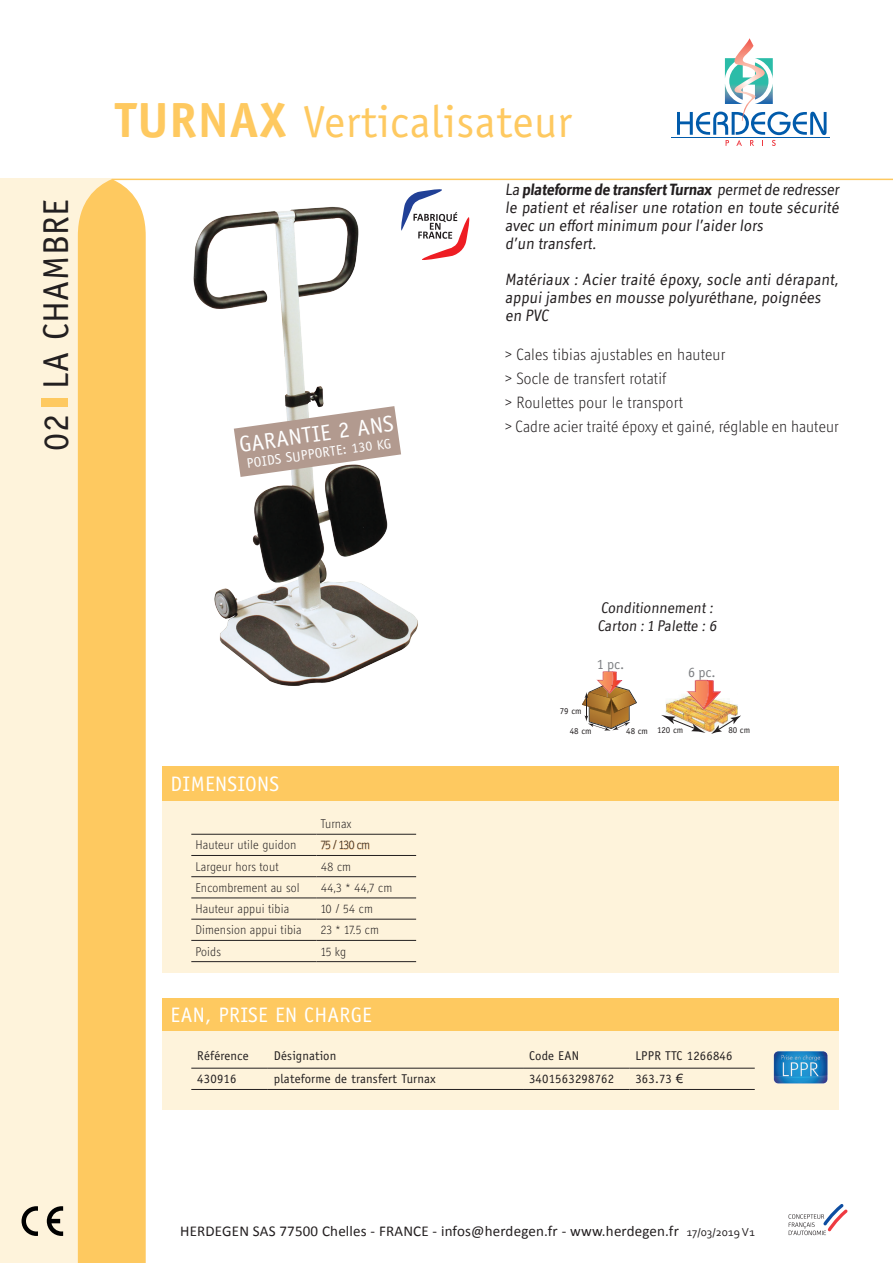
<style>
.page{position:relative;width:893px;height:1263px;background:#fff}
.page>*{position:absolute;margin:0;border:0;box-sizing:border-box;transform-origin:0 0}
.t1{font:45px "Officina Sans";letter-spacing:.015em;color:#fec960}
.t2{font:36px "Officina Sans";letter-spacing:.015em;color:#231f20}
.t3{font:22.5px "Officina Sans Std";color:#fff}
.t4{font:21px "Officina Sans";letter-spacing:.015em;color:#fff}
.t5{font:16.5px/18px "Officina Display ITC Std";color:#231f20;text-align:justify}
.t6{font:300 16.5px "Officina Display ITC Std";letter-spacing:.01em;color:#231f20}
.t7{font:15.6px "Officina Display ITC Std";color:#231f20}
.t8{font:15px "Calibri";letter-spacing:.01em;color:#231f20}
.TITRE_PETIT{font:14.1px "Officina Sans";color:#7e8083}
.t9{font:13.8px "Officina Sans Std";color:#fff}
.t10{font:300 12.75px "Officina Display ITC Std";letter-spacing:.01em;color:#231f20}
.t11{font:12.75px "Officina Sans";letter-spacing:.015em;color:#231f20}
.TITRE_PETIT-2{font:9px "Officina Sans";color:#231f20}
.s1{font-family:"Helvetica LT Std";font-weight:700;font-size:36.9px;color:#fec960}
.s2{font-weight:700;font-size:49.5px}
.s3{font-weight:700}
.s4{font-family:"Arial"}
.s5{font-family:"Corbel";font-size:12px}
</style>
<div class="page">
<svg style="left:677px;top:38px;width:149px;height:108px"></svg>
<hr style="left:671px;top:137px;width:158px;height:1px;background:#015bab">
<svg style="left:789px;top:1204px;width:59px;height:31px"></svg>
<div style="left:0;top:179px;width:112px;height:1084px;background:#fef3db"></div>
<hr style="left:112px;top:179px;width:781px;height:1px;background:#fec960">
<svg style="left:47px;top:1206px;width:16px;height:30px"></svg>
<svg style="left:22px;top:1206px;width:16px;height:30px"></svg>
<div style="left:78px;top:179px;width:68px;height:1084px;background:#fec960"></div>
<img style="left:193px;top:206px;width:225px;height:480px">
<div style="left:162px;top:801px;width:677px;height:172px;background:#fef3db"></div>
<div style="left:162px;top:766px;width:677px;height:34px;background:#fec960"></div>
<div style="left:162px;top:998px;width:677px;height:111px;background:#fef3db"></div>
<div style="left:162px;top:998px;width:677px;height:33px;background:#fec960"></div>
<svg style="left:400px;top:189px;width:70px;height:72px"></svg>
<svg style="left:234px;top:406px;width:167px;height:71px"></svg>
<svg style="left:191px;top:833px;width:225px;height:129px"></svg>
<hr style="left:191px;top:1068px;width:77px;height:1px;background:#231f20">
<hr style="left:268px;top:1068px;width:255px;height:1px;background:#231f20">
<hr style="left:523px;top:1068px;width:106px;height:1px;background:#231f20">
<hr style="left:629px;top:1068px;width:126px;height:1px;background:#231f20">
<hr style="left:191px;top:1089px;width:77px;height:1px;background:#231f20">
<hr style="left:268px;top:1089px;width:255px;height:1px;background:#231f20">
<hr style="left:523px;top:1089px;width:106px;height:1px;background:#231f20">
<hr style="left:629px;top:1089px;width:126px;height:1px;background:#231f20">
<img style="left:661px;top:680px;width:80px;height:54px">
<svg style="left:582px;top:671px;width:55px;height:60px"></svg>
<img style="left:773px;top:1051px;width:55px;height:33px">
<h2 class="t2" style="left:35px;top:451px;width:253px;rotate:-90deg">02<span class="s1">I</span>LA CHAMBRE</h2>
<p class="t1" style="left:115px;top:96px;width:458px"><span class="s2">TURNAX</span> Verticalisateur</p>
<p class="t3" style="left:238px;top:432px;width:157px;rotate:-8deg">GARANTIE 2 ANS</p>
<p class="t9" style="left:246px;top:455px;width:147px;rotate:-8deg">POIDS SUPPORTE: 130 KG</p>
<p class="t5" style="left:505px;top:180px;width:338px">La <span class="s3">plateforme de transfertTurnax</span> permetde redresser le patient et réaliser une rotation en toute sécurité avec un effort minimum pour l’aider lors</p>
<p class="t5" style="left:505px;top:234px;width:95px">d’un transfert.</p>
<p class="t5" style="left:505px;top:270px;width:337px">Matériaux : Acier traité époxy, socle anti dérapant, appui jambes en mousse polyuréthane, poignées</p>
<p class="t5" style="left:505px;top:306px;width:47px">en PVC</p>
<p class="t6" style="left:505px;top:345px;width:222px">&gt; Cales tibias ajustables en hauteur</p>
<p class="t6" style="left:505px;top:369px;width:163px">&gt; Socle de transfert rotatif</p>
<p class="t6" style="left:505px;top:393px;width:179px">&gt; Roulettes pour le transport</p>
<p class="t6" style="left:505px;top:417px;width:335px">&gt; Cadre acier traité époxy et gainé, réglable en hauteur</p>
<p class="TITRE_PETIT-2" style="left:560px;top:705px;width:23px">79 cm</p>
<p class="t7" style="left:601px;top:598px;width:116px">Conditionnement :</p>
<p class="t7" style="left:597px;top:617px;width:123px">Carton : 1 Palette : 6</p>
<p class="TITRE_PETIT" style="left:597px;top:656px;width:29px">1 pc.</p>
<p class="TITRE_PETIT" style="left:688px;top:664px;width:29px">6 pc.</p>
<p class="t4" style="left:171px;top:772px;width:110px">DIMENSIONS</p>
<p class="t10" style="left:321px;top:816px;width:32px">Turnax</p>
<p class="t10" style="left:196px;top:838px;width:102px">Hauteur utile guidon</p>
<p class="t10" style="left:321px;top:838px;width:51px">75 / 130 cm</p>
<p class="t10" style="left:196px;top:859px;width:85px">Largeur hors tout</p>
<p class="t10" style="left:321px;top:859px;width:32px">48 cm</p>
<p class="t10" style="left:196px;top:880px;width:106px">Encombrement au sol</p>
<p class="t10" style="left:321px;top:880px;width:73px">44,3 * 44,7 cm</p>
<p class="t10" style="left:196px;top:901px;width:95px">Hauteur appui tibia</p>
<p class="t10" style="left:321px;top:901px;width:54px">10 / 54 cm</p>
<p class="t10" style="left:196px;top:922px;width:108px">Dimension appui tibia</p>
<p class="t10" style="left:321px;top:922px;width:60px">23 * 17.5 cm</p>
<p class="t10" style="left:196px;top:944px;width:27px">Poids</p>
<p class="t10" style="left:321px;top:944px;width:27px">15 kg</p>
<p class="t4" style="left:171px;top:1003px;width:203px">EAN, PRISE EN CHARGE</p>
<p class="TITRE_PETIT-2" style="left:570px;top:725px;width:23px">48 cm</p>
<p class="TITRE_PETIT-2" style="left:626px;top:725px;width:23px">48 cm</p>
<p class="TITRE_PETIT-2" style="left:657px;top:724px;width:28px">120 cm</p>
<p class="TITRE_PETIT-2" style="left:728px;top:724px;width:23px">80 cm</p>
<p class="t11" style="left:197px;top:1048px;width:53px">Référence</p>
<p class="t11" style="left:274px;top:1048px;width:64px">Désignation</p>
<p class="t11" style="left:529px;top:1048px;width:51px">Code EAN</p>
<p class="t11" style="left:635px;top:1048px;width:99px">LPPR TTC 1266846</p>
<p class="t11" style="left:197px;top:1072px;width:41px">430916</p>
<p class="t11" style="left:274px;top:1072px;width:163px">plateforme de transfert Turnax</p>
<p class="t11" style="left:529px;top:1072px;width:87px">3401563298762</p>
<p class="t11" style="left:635px;top:1072px;width:50px">363.73 <span class="s4">€</span></p>
<p class="t8" style="left:180px;top:1221px;width:576px">HERDEGEN SAS 77500 Chelles - FRANCE - infos@herdegen.fr - www.herdegen.fr <span class="s5">17/03/2019 V1</span></p>
</div>
